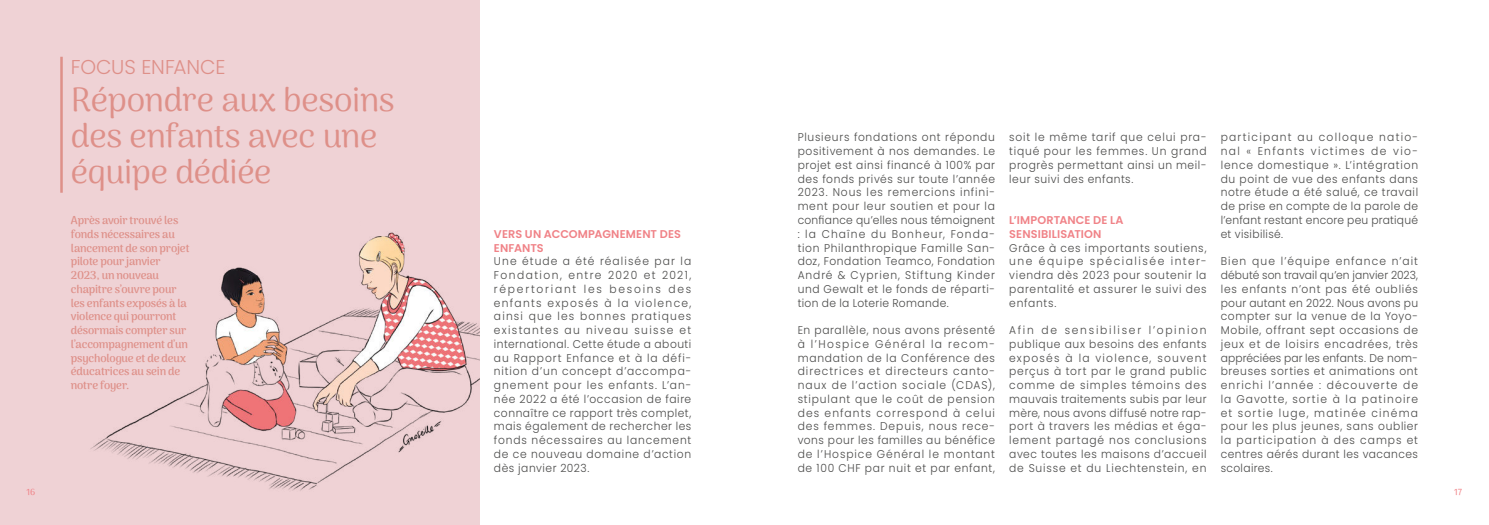
<style>
.page{position:relative;width:1489px;height:525px;background:#fff}
.page>*{position:absolute;margin:0;border:0;box-sizing:border-box;transform-origin:0 0}
.t1{font:33.75px/36.2px "Arima Madurai";letter-spacing:-.015em;color:#de9089}
.t2{font:300 20px "Poppins";letter-spacing:-.01em;color:#de9089}
.t3{font:300 11.25px/13.8px "Poppins";letter-spacing:.055em;color:#4a4a49;text-align:justify;scale:.95 1}
.t4{font:700 11.25px/13.8px "Arima Madurai";letter-spacing:-.015em;color:#de9089}
.t5{font:600 11.25px/13.8px "Poppins";letter-spacing:.015em;color:#f08287}
.t6{font:500 8.75px "Arima Madurai";color:#f08287}
</style>
<div class="page">
<div style="left:0;top:0;width:480px;height:524px;background:#efd2d5"></div>
<hr style="left:60px;top:57px;width:3px;height:136px;background:#de9089">
<img style="left:90px;top:232px;width:390px;height:259px">
<h2 class="t2" style="left:71px;top:55px;width:156px">FOCUS ENFANCE</h2>
<h1 class="t1" style="left:71px;top:86px;width:325px">Répondre aux besoins des enfants avec une équipe dédiée</h1>
<p class="t4" style="left:71px;top:215px;width:120px">Après avoir trouvé les fonds nécessaires au lancement de son projet pilote pour janvier<br>2023, un nouveau chapitre s’ouvre pour les enfants exposés à la violence qui pourront désormais compter sur l’accompagnement d’un psychologue et de deux éducatrices au sein de notre foyer.</p>
<p class="t6" style="left:26px;top:488px;width:10px">16</p>
<p class="t5" style="left:494px;top:228px;width:188px">VERS UN ACCOMPAGNEMENT DES<br>ENFANTS</p>
<p class="t3" style="left:494px;top:254px;width:209px">Une étude a été réalisée par la Fondation, entre 2020 et 2021, répertoriant les besoins des enfants exposés à la violence, ainsi que les bonnes pratiques existantes au niveau suisse et international. Cette étude a abouti au Rapport Enfance et à la défi&shy;nition d’un concept d’accompa&shy;gnement pour les enfants. L’an&shy;née 2022 a été l’occasion de faire connaître ce rapport très complet, mais également de rechercher les fonds nécessaires au lancement de ce nouveau domaine d’action dès janvier 2023.</p>
<p class="t3" style="left:797px;top:131px;width:209px">Plusieurs fondations ont répondu positivement à nos demandes. Le projet est ainsi financé à 100% par des fonds privés sur toute l’année 2023. Nous les remercions infini&shy;ment pour leur soutien et pour la confiance qu’elles nous témoignent : la Chaîne du Bonheur, Fonda&shy;tion Philanthropique Famille San&shy;doz, Fondation Teamco, Fondation André &amp; Cyprien, Stiftung Kinder und Gewalt et le fonds de réparti&shy;tion de la Loterie Romande.</p>
<p class="t3" style="left:797px;top:323px;width:209px">En parallèle, nous avons présenté à l’Hospice Général la recom&shy;mandation de la Conférence des directrices et directeurs canto&shy;naux de l’action sociale (CDAS), stipulant que le coût de pension des enfants correspond à celui des femmes. Depuis, nous rece&shy;vons pour les familles au bénéfice de l’Hospice Général le montant de 100 CHF par nuit et par enfant,</p>
<p class="t3" style="left:1009px;top:131px;width:209px">soit le même tarif que celui pra&shy;tiqué pour les femmes. Un grand progrès permettant ainsi un meil&shy;leur suivi des enfants.</p>
<p class="t5" style="left:1009px;top:214px;width:116px">L’IMPORTANCE DE LA<br>SENSIBILISATION</p>
<p class="t3" style="left:1009px;top:241px;width:209px">Grâce à ces importants soutiens, une équipe spécialisée inter&shy;viendra dès 2023 pour soutenir la parentalité et assurer le suivi des enfants.</p>
<p class="t3" style="left:1009px;top:323px;width:209px">Afin de sensibiliser l’opinion publique aux besoins des enfants exposés à la violence, souvent perçus à tort par le grand public comme de simples témoins des mauvais traitements subis par leur mère, nous avons diffusé notre rap&shy;port à travers les médias et éga&shy;lement partagé nos conclusions avec toutes les maisons d’accueil de Suisse et du Liechtenstein, en</p>
<p class="t3" style="left:1220px;top:131px;width:209px">participant au colloque natio&shy;nal « Enfants victimes de vio&shy;lence domestique ». L’intégration du point de vue des enfants dans notre étude a été salué, ce travail de prise en compte de la parole de l’enfant restant encore peu pratiqué et visibilisé.</p>
<p class="t3" style="left:1220px;top:254px;width:209px">Bien que l’équipe enfance n’ait débuté son travail qu’en janvier 2023, les enfants n’ont pas été oubliés pour autant en 2022. Nous avons pu compter sur la venue de la Yoyo-Mobile, offrant sept occasions de jeux et de loisirs encadrées, très appréciées par les enfants. De nom&shy;breuses sorties et animations ont enrichi l’année : découverte de la Gavotte, sortie à la patinoire et sortie luge, matinée cinéma pour les plus jeunes, sans oublier la participation à des camps et centres aérés durant les vacances scolaires.</p>
<p class="t6" style="left:1453px;top:488px;width:10px">17</p>
</div>
